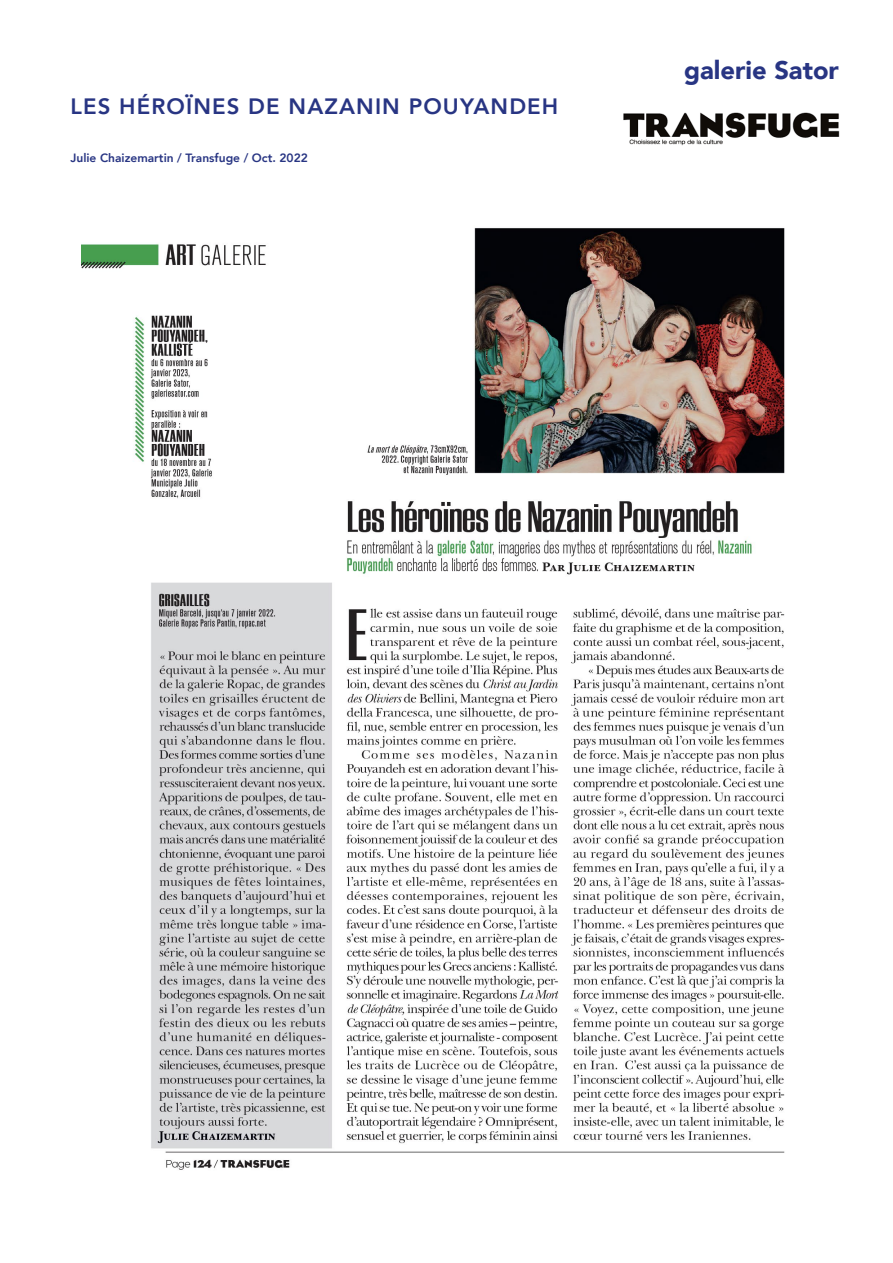
<style>
.page{position:relative;width:893px;height:1263px;background:#fff}
.page>*{position:absolute;margin:0;border:0;box-sizing:border-box;transform-origin:0 0}
.t1{font:900 25.5px "Avenir";color:#283583}
.t2{font:800 22.2px "Avenir";letter-spacing:.05em;color:#283583}
.t3{font:800 12px "Avenir";color:#283583}
</style>
<div class="page">
<img style="left:81px;top:228px;width:704px;height:942px">
<img style="left:623px;top:112px;width:217px;height:34px">
<h2 class="t2" style="left:71px;top:89px;width:489px">LES HÉROÏNES DE NAZANIN POUYANDEH</h2>
<p class="t3" style="left:71px;top:148px;width:239px">Julie Chaizemartin / Transfuge / Oct. 2022</p>
<h1 class="t1" style="left:684px;top:49px;width:156px">galerie Sator</h1>
</div>
